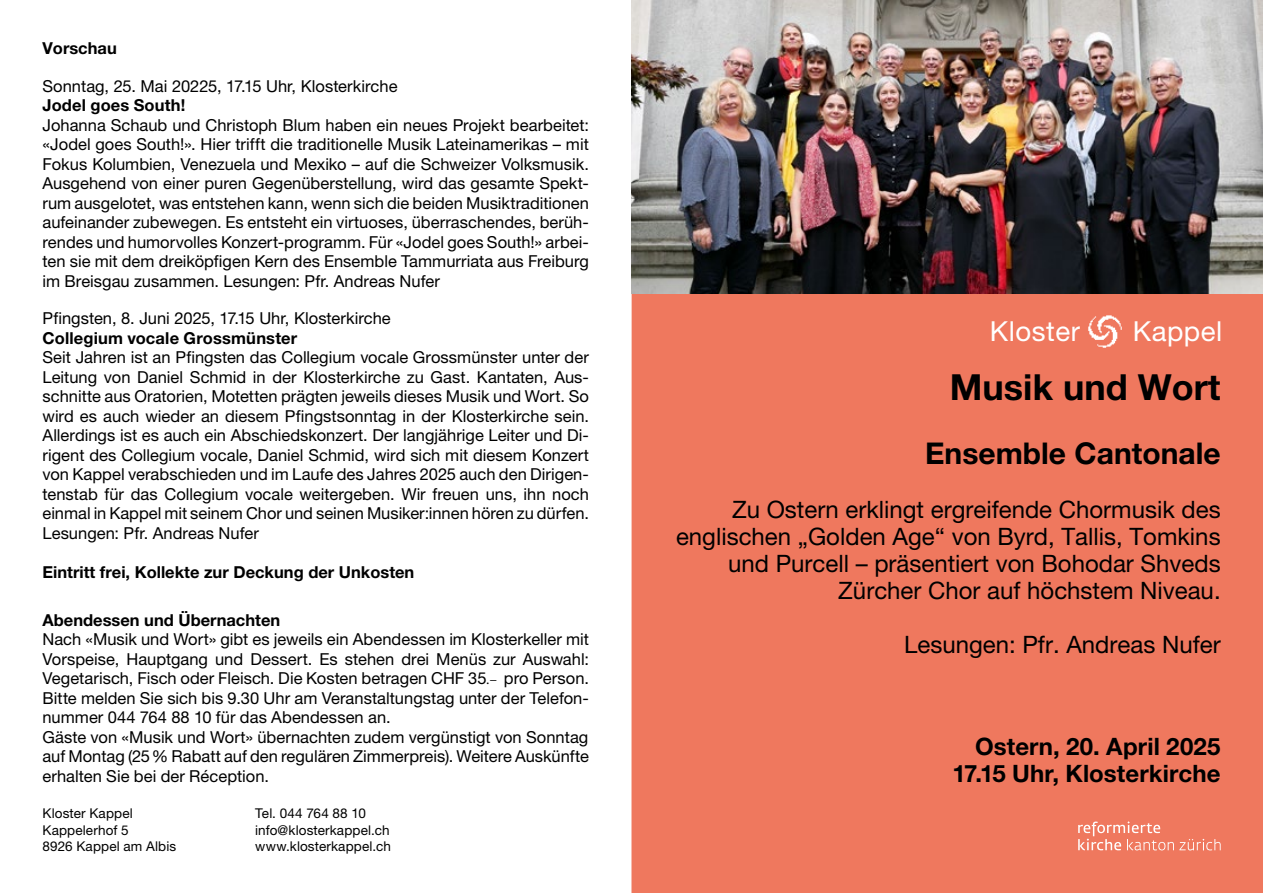
<style>
.page{position:relative;width:1263px;height:893px;background:#fff}
.page>*{position:absolute;margin:0;border:0;box-sizing:border-box;transform-origin:0 0}
.t1{font:700 36px "Helvetica Neue LT Pro";color:#000}
.t2{font:700 30px "Helvetica Neue LT Pro";color:#000}
.t3{font:27.6px "Helvetica Neue LT Pro";letter-spacing:.02em;color:#fff}
.t4{font:24px/27px "Helvetica Neue LT Pro";color:#000;text-align:right}
.t5{font:700 24px/27px "Helvetica Neue LT Pro";letter-spacing:.005em;color:#000;text-align:right}
.t6{font:16.5px/19.5px "Helvetica Neue LT Pro";color:#000;text-align:justify}
.t7{font:700 16.5px "Helvetica Neue LT Pro";color:#000}
.t8{font:13.5px "Helvetica Neue LT Pro";letter-spacing:.01em;color:#000}
.s1{font-family:"Minion Pro";font-size:15px}
</style>
<div class="page">
<div style="left:631px;top:0;width:632px;height:893px;background:#ef785e"></div>
<img style="left:1088px;top:315px;width:34px;height:33px">
<img style="left:631px;top:0;width:632px;height:293px">
<svg style="left:1078px;top:821px;width:143px;height:29px"></svg>
<p class="t7" style="left:43px;top:38px;width:76px">Vorschau</p>
<p class="t6" style="left:43px;top:76px;width:356px">Sonntag, 25. Mai 20225, 17.15 Uhr, Klosterkirche</p>
<p class="t7" style="left:43px;top:95px;width:144px">Jodel goes South!</p>
<p class="t6" style="left:43px;top:115px;width:548px">Johanna Schaub und Christoph Blum haben ein neues Projekt bearbeitet: «Jodel goes South!». Hier trifft die traditionelle Musik Lateinamerikas – mit Fokus Kolumbien, Venezuela und Mexiko – auf die Schweizer Volksmusik.<br>Ausgehend von einer puren Gegenüberstellung, wird das gesamte Spekt&shy;rum ausgelotet, was entstehen kann, wenn sich die beiden Musiktraditionen aufeinander zubewegen. Es entsteht ein virtuoses, überraschendes, berüh&shy;rendes und humorvolles Konzert-programm. Für «Jodel goes South!» arbei&shy;ten sie mit dem dreiköpfigen Kern des Ensemble Tammurriata aus Freiburg im Breisgau zusammen. Lesungen: Pfr. Andreas Nufer</p>
<p class="t6" style="left:43px;top:309px;width:350px">Pfingsten, 8. Juni 2025, 17.15 Uhr, Klosterkirche</p>
<p class="t7" style="left:43px;top:328px;width:256px">Collegium vocale Grossmünster</p>
<p class="t6" style="left:43px;top:348px;width:548px">Seit Jahren ist an Pfingsten das Collegium vocale Grossmünster unter der Leitung von Daniel Schmid in der Klosterkirche zu Gast. Kantaten, Aus&shy;schnitte aus Oratorien, Motetten prägten jeweils dieses Musik und Wort. So wird es auch wieder an diesem Pfingstsonntag in der Klosterkirche sein.<br>Allerdings ist es auch ein Abschiedskonzert. Der langjährige Leiter und Di&shy;rigent des Collegium vocale, Daniel Schmid, wird sich mit diesem Konzert von Kappel verabschieden und im Laufe des Jahres 2025 auch den Dirigen&shy;tenstab für das Collegium vocale weitergeben. Wir freuen uns, ihn noch einmal in Kappel mit seinem Chor und seinen Musiker:innen hören zu dürfen.<br>Lesungen: Pfr. Andreas Nufer</p>
<p class="t7" style="left:43px;top:562px;width:373px">Eintritt frei, Kollekte zur Deckung der Unkosten</p>
<p class="t7" style="left:43px;top:610px;width:239px">Abendessen und Übernachten</p>
<p class="t6" style="left:43px;top:629px;width:548px;text-align:left">Nach «Musik und Wort» gibt es jeweils ein Abendessen im Klosterkeller mit Vorspeise, Hauptgang und Dessert. Es stehen drei Menüs zur Auswahl:<br>Vegetarisch, Fisch oder Fleisch. Die Kosten betragen CHF 35<span class="s1">.–</span> pro Person.<br>Bitte melden Sie sich bis 9.30 Uhr am Veranstaltungstag unter der Telefon&shy;nummer 044 764 88 10 für das Abendessen an.<br>Gäste von «Musik und Wort» übernachten zudem vergünstigt von Sonntag auf Montag (25% Rabatt auf den regulären Zimmerpreis). Weitere Auskünfte erhalten Sie bei der Réception.</p>
<p class="t8" style="left:43px;top:806px;width:92px">Kloster Kappel</p>
<p class="t8" style="left:255px;top:806px;width:112px">Tel. 044 764 88 10</p>
<p class="t8" style="left:43px;top:822px;width:88px">Kappelerhof 5</p>
<p class="t8" style="left:255px;top:822px;width:136px">info@klosterkappel.ch</p>
<p class="t8" style="left:43px;top:839px;width:135px">8926 Kappel am Albis</p>
<p class="t8" style="left:255px;top:839px;width:137px">www.klosterkappel.ch</p>
<h3 class="t3" style="left:990px;top:315px;width:92px">Kloster</h3>
<h3 class="t3" style="left:1133px;top:315px;width:91px">Kappel</h3>
<h1 class="t1" style="left:950px;top:365px;width:272px">Musik und Wort</h1>
<h2 class="t2" style="left:925px;top:434px;width:297px">Ensemble Cantonale</h2>
<h3 class="t4" style="left:676px;top:495px;width:546px">Zu Ostern erklingt ergreifende Chormusik des englischen „Golden Age“ von Byrd, Tallis, Tomkins und Purcell – präsentiert von Bohodar Shveds Zürcher Chor auf höchstem Niveau.</h3>
<h3 class="t4" style="left:904px;top:630px;width:318px">Lesungen: Pfr. Andreas Nufer</h3>
<h3 class="t5" style="left:952px;top:732px;width:270px">Ostern, 20. April 2025<br>17.15 Uhr, Klosterkirche</h3>
</div>
